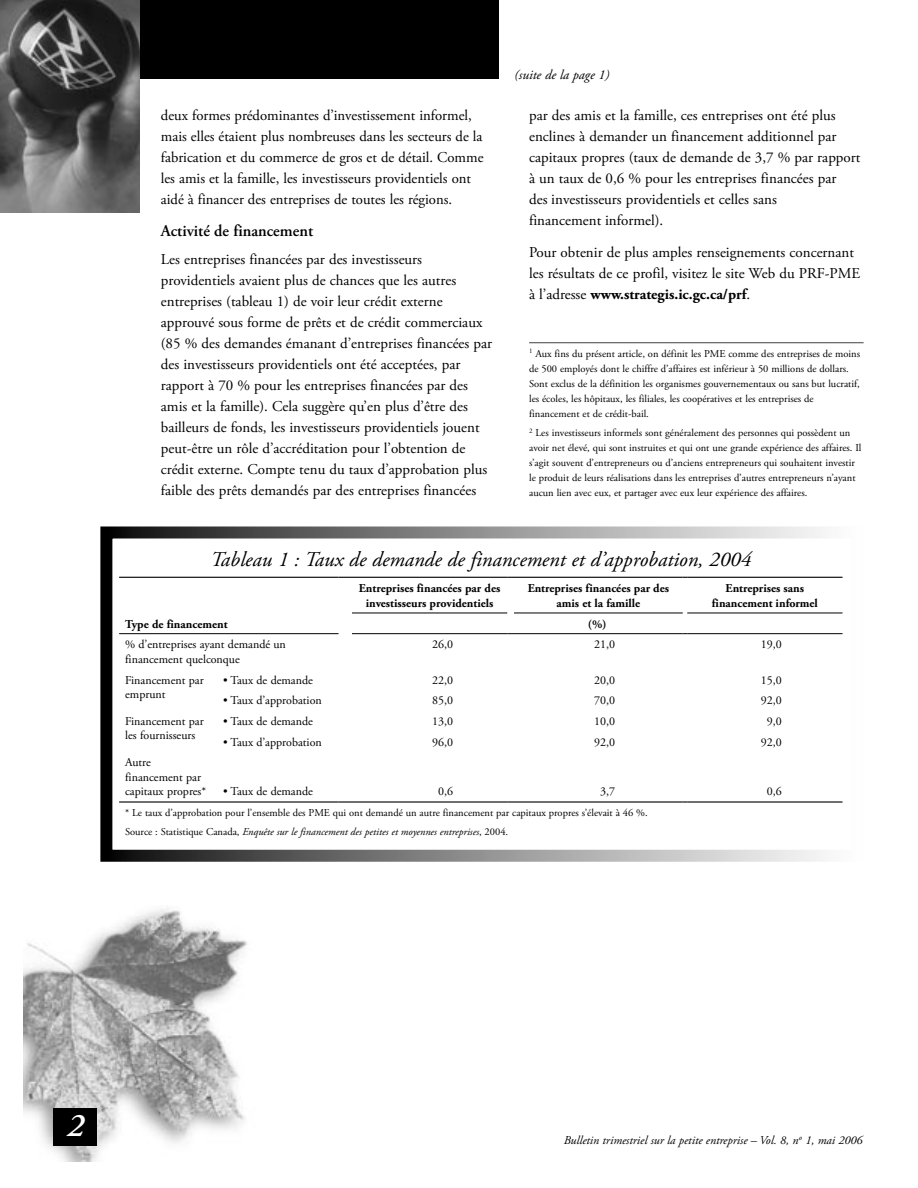
<style>
.page{position:relative;width:918px;height:1188px;background:#fff}
.page>*{position:absolute;margin:0;border:0;box-sizing:border-box;transform-origin:0 0}
.t1{font:italic 600 33px "Adobe Garamond Pro";color:#fff}
.Body{font:italic 21px "Adobe Garamond Pro";color:#000}
.Body-2{font:600 16.5px "Adobe Garamond Pro";color:#000}
.Body-3{font:15px/21px "Adobe Garamond Pro";color:#000}
.t2{font:italic 13.5px "Adobe Garamond Pro";color:#000}
.Body-4{font:12px/14.4px "Adobe Garamond Pro";color:#000}
.Body-5{font:700 12px/15px "Adobe Garamond Pro";color:#000;text-align:center}
.t3{font:italic 12px "Adobe Garamond Pro";color:#000}
.Footnote_2ndline{font:10.5px/15px "Adobe Garamond Pro";color:#000}
.Footnote_notes{font:10.5px/15px "Adobe Garamond Pro";color:#000}
.Body-6{font:10.5px "Adobe Garamond Pro";color:#000}
.Body-7{font:italic 10.5px "Adobe Garamond Pro";color:#000}
.s1{font-weight:700}
.s2{font-style:normal}
</style>
<div class="page">
<img style="left:23px;top:908px;width:224px;height:253px">
<div style="left:0;top:0;width:500px;height:79px;background:#000"></div>
<img style="left:0;top:0;width:140px;height:212px">
<div style="left:54px;top:1108px;width:43px;height:38px;background:#000"></div>
<hr style="left:529px;top:342px;width:335px;height:1px;background:#565656">
<hr style="left:352px;top:577px;width:155px;height:1px;background:#000">
<hr style="left:514px;top:577px;width:169px;height:1px;background:#000">
<hr style="left:687px;top:577px;width:156px;height:1px;background:#000">
<hr style="left:352px;top:613px;width:155px;height:1px;background:#000">
<hr style="left:514px;top:613px;width:169px;height:1px;background:#000">
<hr style="left:687px;top:613px;width:156px;height:1px;background:#000">
<hr style="left:352px;top:633px;width:155px;height:1px;background:#000">
<hr style="left:514px;top:633px;width:169px;height:1px;background:#000">
<hr style="left:687px;top:633px;width:156px;height:1px;background:#000">
<hr style="left:119px;top:577px;width:98px;height:1px;background:#000">
<hr style="left:217px;top:577px;width:122px;height:1px;background:#000">
<hr style="left:119px;top:633px;width:98px;height:1px;background:#000">
<hr style="left:217px;top:633px;width:122px;height:1px;background:#000">
<hr style="left:119px;top:801px;width:98px;height:2px;background:#000">
<hr style="left:217px;top:801px;width:122px;height:2px;background:#000">
<svg style="left:339px;top:801px;width:13px;height:2px"></svg>
<hr style="left:352px;top:801px;width:155px;height:2px;background:#000">
<svg style="left:507px;top:801px;width:7px;height:2px"></svg>
<hr style="left:514px;top:801px;width:169px;height:2px;background:#000">
<hr style="left:687px;top:801px;width:156px;height:2px;background:#000">
<svg style="left:339px;top:577px;width:13px;height:1px"></svg>
<div style="left:100px;top:526px;width:764px;height:336px;border:12px solid #fff"></div>
<p class="Body-3" style="left:161px;top:106px;width:324px">deux formes prédominantes d’investissement informel, mais elles étaient plus nombreuses dans les secteurs de la fabrication et du commerce de gros et de détail. Comme les amis et la famille, les investisseurs providentiels ont aidé à financer des entreprises de toutes les régions.</p>
<p class="Body-2" style="left:161px;top:221px;width:154px">Activité de financement</p>
<p class="Body-3" style="left:161px;top:249px;width:333px">Les entreprises financées par des investisseurs providentiels avaient plus de chances que les autres entreprises (tableau 1) de voir leur crédit externe approuvé sous forme de prêts et de crédit commerciaux (85 % des demandes émanant d’entreprises financées par des investisseurs providentiels ont été acceptées, par rapport à 70 % pour les entreprises financées par des amis et la famille). Cela suggère qu’en plus d’être des bailleurs de fonds, les investisseurs providentiels jouent peut-être un rôle d’accréditation pour l’obtention de crédit externe. Compte tenu du taux d’approbation plus faible des prêts demandés par des entreprises financées</p>
<p class="t2" style="left:514px;top:67px;width:96px">(suite de la page 1)</p>
<p class="Body-3" style="left:529px;top:106px;width:333px">par des amis et la famille, ces entreprises ont été plus enclines à demander un financement additionnel par capitaux propres (taux de demande de 3,7 % par rapport à un taux de 0,6 % pour les entreprises financées par<br>des investisseurs providentiels et celles sans<br>financement informel).</p>
<p class="Body-3" style="left:529px;top:242px;width:333px">Pour obtenir de plus amples renseignements concernant les résultats de ce profil, visitez le site Web du PRF-PME à l’adresse <span class="s1">www.strategis.ic.gc.ca/prf</span>.</p>
<p class="Footnote_notes" style="left:529px;top:346px;width:333px"><sup>1</sup> Aux fins du présent article, on définit les PME comme des entreprises de moins de 500 employés dont le chiffre d’affaires est inférieur à 50 millions de dollars.<br>Sont exclus de la définition les organismes gouvernementaux ou sans but lucratif, les écoles, les hôpitaux, les filiales, les coopératives et les entreprises de financement et de crédit-bail.</p>
<p class="Footnote_2ndline" style="left:529px;top:426px;width:334px"><sup>2</sup> Les investisseurs informels sont généralement des personnes qui possèdent un avoir net élevé, qui sont instruites et qui ont une grande expérience des affaires. Il s’agit souvent d’entrepreneurs ou d’anciens entrepreneurs qui souhaitent investir le produit de leurs réalisations dans les entreprises d’autres entrepreneurs n’ayant aucun lien avec eux, et partager avec eux leur expérience des affaires.</p>
<p class="Body" style="left:210px;top:547px;width:542px">Tableau 1 : Taux de demande de financement et d’approbation, 2004</p>
<p class="Body-5" style="left:125px;top:617px;width:104px">Type de financement</p>
<p class="Body-5" style="left:359px;top:581px;width:143px">Entreprises financées par des investisseurs providentiels</p>
<p class="Body-5" style="left:528px;top:581px;width:143px">Entreprises financées par des amis et la famille</p>
<p class="Body-5" style="left:712px;top:581px;width:108px">Entreprises sans financement informel</p>
<p class="Body-5" style="left:588px;top:617px;width:20px">(%)</p>
<p class="Body-4" style="left:125px;top:638px;width:162px">% d’entreprises ayant demandé un financement quelconque</p>
<p class="Body-4" style="left:432px;top:638px;width:22px">26,0</p>
<p class="Body-4" style="left:594px;top:638px;width:22px">21,0</p>
<p class="Body-4" style="left:761px;top:638px;width:22px">19,0</p>
<p class="Body-4" style="left:125px;top:673px;width:80px">Financement par emprunt</p>
<p class="Body-4" style="left:223px;top:673px;width:91px">• Taux de demande</p>
<p class="Body-4" style="left:432px;top:673px;width:22px">22,0</p>
<p class="Body-4" style="left:594px;top:673px;width:22px">20,0</p>
<p class="Body-4" style="left:761px;top:673px;width:22px">15,0</p>
<p class="Body-4" style="left:223px;top:694px;width:100px">• Taux d’approbation</p>
<p class="Body-4" style="left:432px;top:694px;width:22px">85,0</p>
<p class="Body-4" style="left:594px;top:694px;width:22px">70,0</p>
<p class="Body-4" style="left:761px;top:694px;width:22px">92,0</p>
<p class="Body-4" style="left:125px;top:714px;width:80px">Financement par les fournisseurs</p>
<p class="Body-4" style="left:223px;top:714px;width:91px">• Taux de demande</p>
<p class="Body-4" style="left:432px;top:714px;width:22px">13,0</p>
<p class="Body-4" style="left:594px;top:714px;width:22px">10,0</p>
<p class="Body-4" style="left:767px;top:714px;width:16px">9,0</p>
<p class="Body-4" style="left:223px;top:735px;width:100px">• Taux d’approbation</p>
<p class="Body-4" style="left:432px;top:735px;width:22px">96,0</p>
<p class="Body-4" style="left:594px;top:735px;width:22px">92,0</p>
<p class="Body-4" style="left:761px;top:735px;width:22px">92,0</p>
<p class="Body-4" style="left:125px;top:756px;width:83px">Autre financement par capitaux propres*</p>
<p class="Body-4" style="left:223px;top:785px;width:91px">• Taux de demande</p>
<p class="Body-4" style="left:438px;top:785px;width:16px">0,6</p>
<p class="Body-4" style="left:600px;top:785px;width:16px">3,7</p>
<p class="Body-4" style="left:767px;top:785px;width:16px">0,6</p>
<p class="Body-6" style="left:125px;top:806px;width:524px">* Le taux d’approbation pour l’ensemble des PME qui ont demandé un autre financement par capitaux propres s’élevait à 46 %.</p>
<p class="Body-7" style="left:125px;top:825px;width:385px"><span class="s2">Source : Statistique Canada,</span> Enquête sur le financement des petites et moyennes entreprises<span class="s2">, 2004.</span></p>
<p class="t1" style="left:67px;top:1107px;width:18px">2</p>
<p class="t3" style="left:564px;top:1133px;width:300px">Bulletin trimestriel sur la petite entreprise – Vol. 8, n<sup>o</sup> 1, mai 2006</p>
</div>
